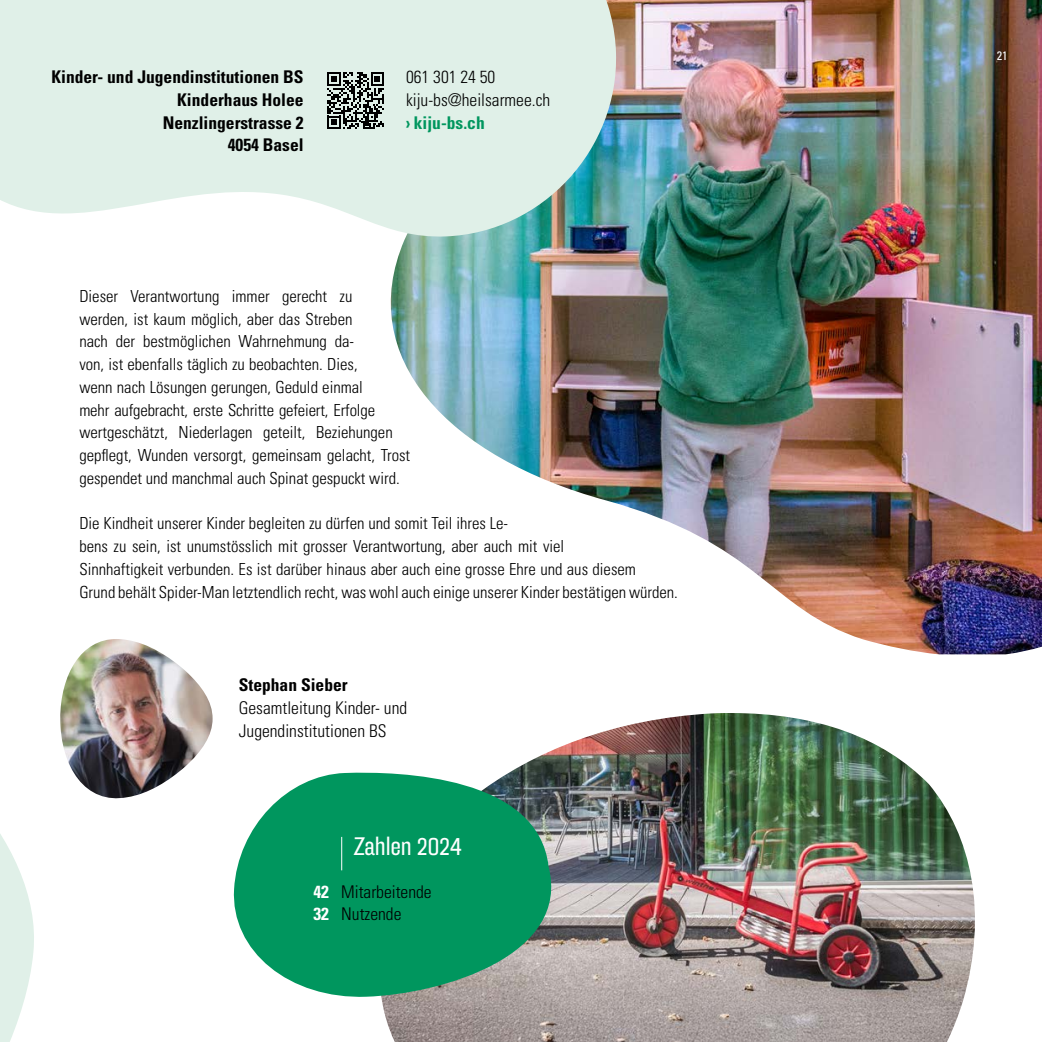
<style>
.page{position:relative;width:1042px;height:1042px;background:#fff}
.page>*{position:absolute;margin:0;border:0;box-sizing:border-box;transform-origin:0 0}
.t1{font:24.5px "Hydra Pro Extd";color:#fff}
.t2{font:300 condensed 17.5px/22.8px "Univers LT Std";color:#000}
.t3{font:700 condensed 17.5px/22.8px "Univers LT Std";color:#000;text-align:right}
.t4{font:700 condensed 17.5px "Univers LT Std";color:#00965e}
.t5{font:300 condensed 16.62px/22.8px "Univers LT Pro";color:#000}
.t6{font:condensed 12.25px "Univers LT Std";color:#fff}
.s1{font-weight:700;color:#fff}
</style>
<div class="page">
<img style="left:390px;top:0;width:652px;height:654px">
<img style="left:381px;top:713px;width:594px;height:329px">
<svg style="left:233px;top:771px;width:338px;height:228px;background:#309f75"></svg>
<svg style="left:0;top:834px;width:34px;height:208px"></svg>
<hr style="left:341px;top:837px;width:1px;height:33px;background:#fff">
<img style="left:60px;top:639px;width:153px;height:160px">
<svg style="left:0;top:0;width:619px;height:254px;background:#d9eae4"></svg>
<svg style="left:327px;top:72px;width:57px;height:57px;background:#6a726e"></svg>
<p class="t3" style="left:51px;top:65px;width:254px">Kinder- und Jugendinstitutionen BS<br>Kinderhaus Holee<br>Nenzlingerstrasse 2<br>4054 Basel</p>
<p class="t2" style="left:406px;top:66px;width:146px">061 301 24 50 kiju-bs@heilsarmee.ch</p>
<p class="t4" style="left:406px;top:112px;width:80px">› kiju-bs.ch</p>
<p class="t5" style="left:79px;top:284px;width:332px">Dieser Verantwortung immer gerecht zu<br>werden, ist kaum möglich, aber das Streben<br>nach der bestmöglichen Wahrnehmung da-<br>von, ist ebenfalls täglich zu beobachten. Dies,<br>wenn nach Lösungen gerungen, Geduld einmal<br>mehr aufgebracht, erste Schritte gefeiert, Erfolge wertgeschätzt, Niederlagen geteilt, Beziehungen gepflegt, Wunden versorgt, gemeinsam gelacht, Trost gespendet und manchmal auch Spinat gespuckt wird.</p>
<p class="t5" style="left:79px;top:511px;width:600px">Die Kindheit unserer Kinder begleiten zu dürfen und somit Teil ihres Le-<br>bens zu sein, ist unumstösslich mit grosser Verantwortung, aber auch mit viel<br>Sinnhaftigkeit verbunden. Es ist darüber hinaus aber auch eine grosse Ehre und aus diesem<br>Grund behält Spider-Man letztendlich recht, was wohl auch einige unserer Kinder bestätigen würden.</p>
<p class="t3" style="left:239px;top:674px;width:110px">Stephan Sieber</p>
<p class="t2" style="left:239px;top:696px;width:170px">Gesamtleitung Kinder- und<br>Jugendinstitutionen BS</p>
<h1 class="t1" style="left:353px;top:831px;width:110px">Zahlen 2024</h1>
<p class="t2" style="left:313px;top:880px;width:120px"><span class="s1">42</span> Mitarbeitende<br><span class="s1">32</span> Nutzende</p>
<p class="t6" style="left:997px;top:48px;width:12px">21</p>
</div>
